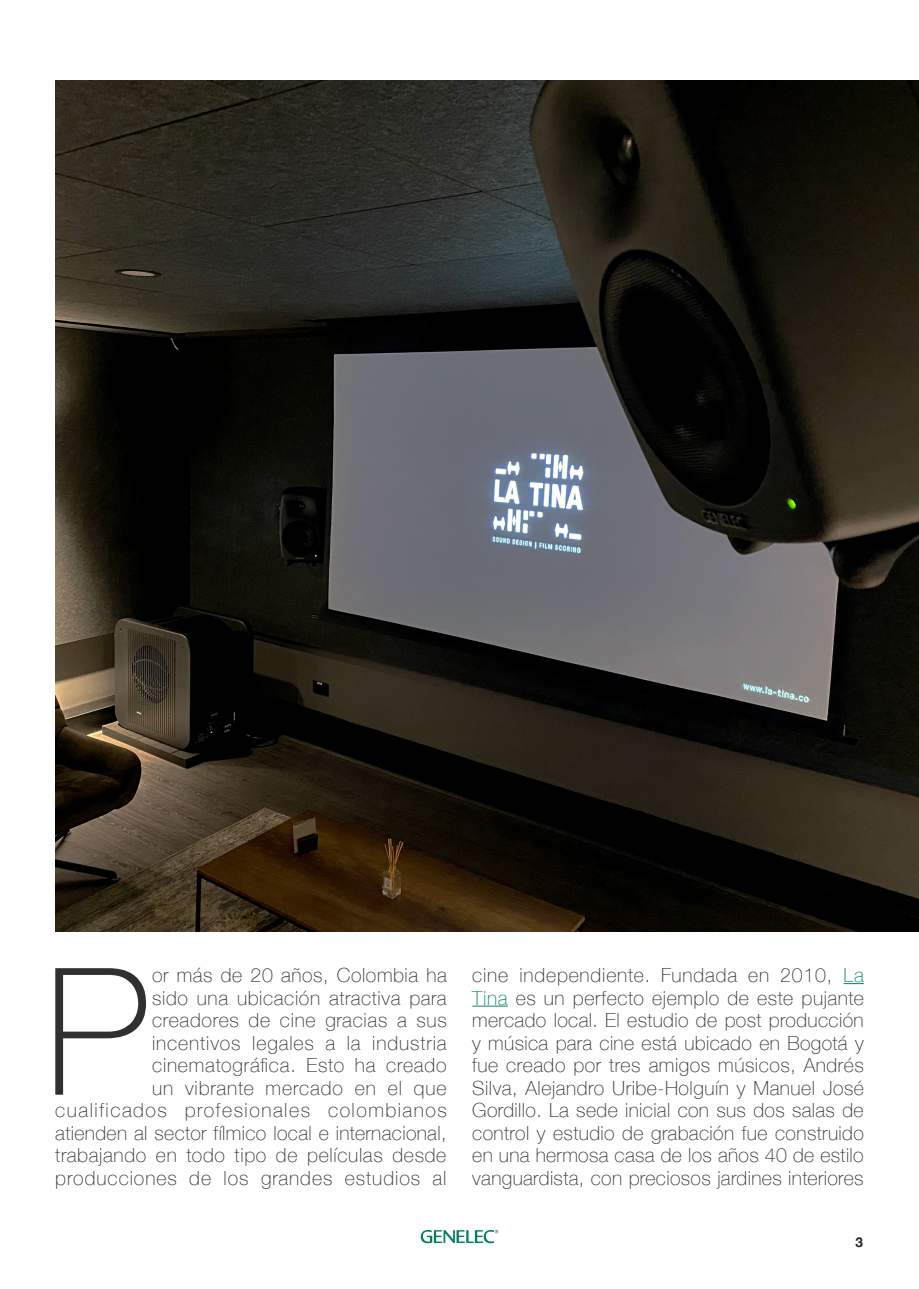
<style>
.page{position:relative;width:919px;height:1289px;background:#fff}
.page>*{position:absolute;margin:0;border:0;box-sizing:border-box;transform-origin:0 0}
.Genelec_case_study{font:100 177px "Helvetica Neue";color:#312f30}
.Genelec_case_study-2{font:100 19.5px/22.5px "Helvetica Neue";letter-spacing:.035em;color:#312f30;text-align:right}
.t1{font:700 13.5px "Helvetica Neue";color:#231f20}
.s1{color:#098569}
</style>
<div class="page">
<svg style="left:843px;top:983px;width:20px;height:1px"></svg>
<hr style="left:472px;top:1005px;width:36px;height:1px;background:#098569">
<img style="left:55px;top:80px;width:863px;height:851px">
<svg style="left:420px;top:1230px;width:78px;height:13px"></svg>
<p class="Genelec_case_study-2" style="left:55px;top:963px;width:393px">or más de 20 años, Colombia ha<br>sido una ubicación atractiva para<br>creadores de cine gracias a sus<br>incentivos legales a la industria cinematográfica. Esto ha creado<br>un vibrante mercado en el que cualificados profesionales colombianos atienden al sector fílmico local e internacional, trabajando en todo tipo de películas desde producciones de los grandes estudios al</p>
<p class="Genelec_case_study-2" style="left:472px;top:963px;width:393px;text-align:justify">cine independiente. Fundada en 2010, <span class="s1">La Tina</span> es un perfecto ejemplo de este pujante mercado local. El estudio de post producción y música para cine está ubicado en Bogotá y fue creado por tres amigos músicos, Andrés Silva, Alejandro Uribe-Holguín y Manuel José Gordillo. La sede inicial con sus dos salas de control y estudio de grabación fue construido en una hermosa casa de los años 40 de estilo vanguardista, con preciosos jardines interiores</p>
<p class="Genelec_case_study" style="left:44px;top:897px;width:106px">P</p>
<p class="t1" style="left:855px;top:1231px;width:9px">3</p>
</div>
